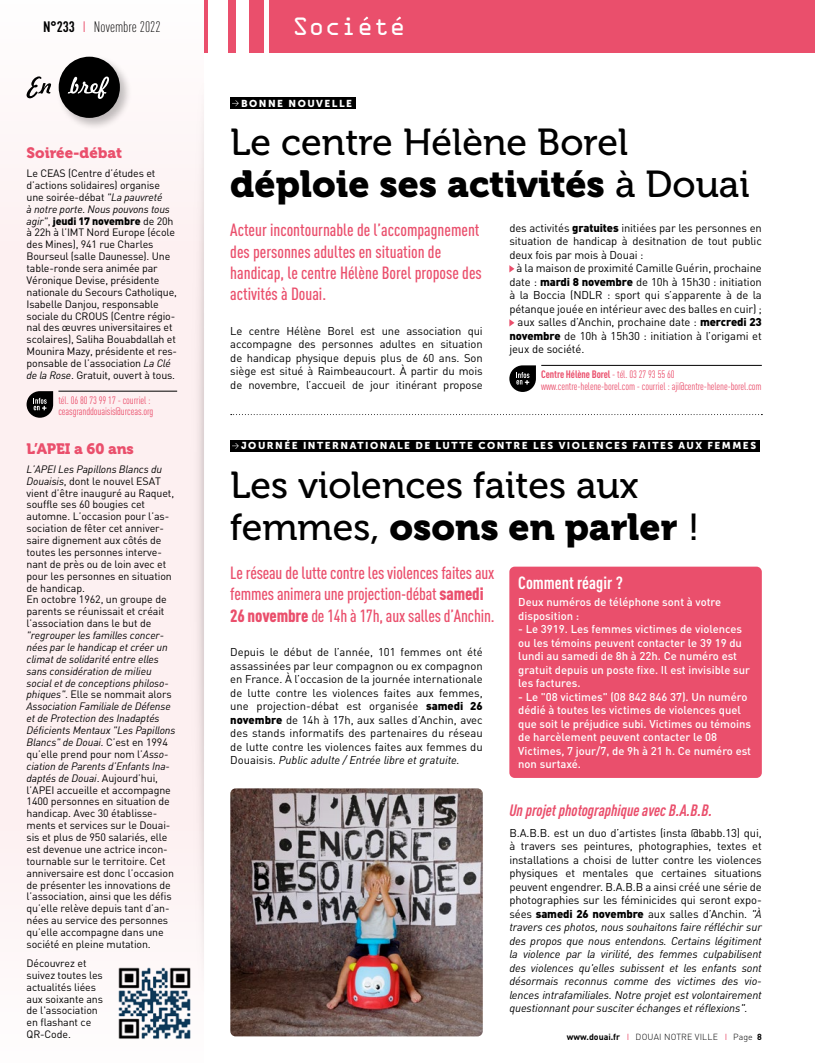
<style>
.page{position:relative;width:815px;height:1063px;background:#fff}
.page>*{position:absolute;margin:0;border:0;box-sizing:border-box;transform-origin:0 0}
.t1{font:37.5px "Museo 900";color:#000}
.t2{font:37.5px "Museo 500";color:#000}
.t3{font:22.5px "OCRA Alternate";color:#fff}
.t4{font:500 condensed 17.5px/21.2px "DIN Pro";color:#ea4f6c}
.t5{font:700 condensed 17.5px "DIN Pro";color:#fff}
.t6{font:italic 700 condensed 16.25px "DIN Pro";color:#ea4f6c}
.t7{font:15px "Museo 900";letter-spacing:-.005em;color:#ea4f6c}
.t8{font:300 condensed 15px "DIN Pro";color:#000}
.t9{font:11.25px/13.5px "DIN Pro";letter-spacing:-.01em;color:#000;text-align:justify}
.t10{font:italic 11.25px/13.5px "DIN Pro";letter-spacing:-.01em;color:#000;text-align:justify}
.t11{font:500 11.25px/13.5px "DIN Pro";color:#fff}
.t12{font:10.62px/11.9px "DIN Pro";letter-spacing:-.01em;color:#000}
.t13{font:condensed 10.62px/11.2px "DIN Pro";letter-spacing:-.01em;color:#ea4f6c}
.t14{font:10px "Museo Sans 900";letter-spacing:.15em;color:#fff}
.t15{font:300 8.75px "DIN Pro";letter-spacing:.02em;color:#000}
.s1{font-weight:700}
.s2{font-weight:400;color:#ea4f6c}
.s3{font-style:italic}
.s4{font-weight:900}
.s5{font-family:"Museo 500"}
.s6{font-style:normal}
.s7{font-weight:900;font-style:normal}
</style>
<div class="page">
<div style="left:269px;top:0;width:546px;height:53px;background:#ea4f6c"></div>
<div style="left:0;top:0;width:204px;height:1063px;background:#fdf0f1"></div>
<div style="left:250px;top:0;width:14px;height:53px;background:#ea4f6c"></div>
<div style="left:229px;top:0;width:7px;height:53px;background:#ea4f6c"></div>
<hr style="left:204px;top:0;width:3px;height:53px;background:#ea4f6c">
<div style="left:56px;top:54px;width:76px;height:76px;background:#000;opacity:.25"></div>
<div style="left:59px;top:57px;width:61px;height:61px;background:#000;border-radius:50%"></div>
<svg style="left:68px;top:77px;width:41px;height:22px"></svg>
<svg style="left:27px;top:76px;width:24px;height:22px"></svg>
<svg style="left:396px;top:17px;width:5px;height:4px"></svg>
<svg style="left:363px;top:17px;width:5px;height:4px"></svg>
<svg style="left:509px;top:265px;width:5px;height:7px"></svg>
<svg style="left:509px;top:319px;width:5px;height:7px"></svg>
<hr style="left:541px;top:365px;width:221px;height:1px;background:#000">
<svg style="left:509px;top:365px;width:27px;height:27px"></svg>
<div style="left:230px;top:97px;width:126px;height:11px;background:#000"></div>
<svg style="left:232px;top:100px;width:7px;height:6px"></svg>
<hr style="left:58px;top:391px;width:119px;height:1px;background:#000">
<svg style="left:27px;top:391px;width:26px;height:27px"></svg>
<img style="left:111px;top:959px;width:87px;height:87px">
<svg style="left:231px;top:414px;width:531px;height:1px"></svg>
<div style="left:230px;top:440px;width:530px;height:11px;background:#000"></div>
<svg style="left:232px;top:443px;width:7px;height:6px"></svg>
<div style="left:509px;top:567px;width:253px;height:211px;background:#ea4f6c;border-radius:5px"></div>
<img style="left:230px;top:788px;width:253px;height:248px">
<h3 class="t8" style="left:43px;top:16px;width:119px"><span class="s1">N°233</span> <span class="s2">I</span> Novembre 2022</h3>
<h2 class="t3" style="left:292px;top:17px;width:115px">Societe</h2>
<h3 class="t7" style="left:27px;top:144px;width:97px">Soirée-débat</h3>
<p class="t12" style="left:27px;top:166px;width:152px">Le CEAS (Centre d’études et d’actions solidaires) organise une soirée-débat <span class="s3">"La pauvreté<br>à notre porte. Nous pouvons tous agir"</span>, <span class="s4">jeudi 17 novembre</span> de 20h à 22h à l’IMT Nord Europe (école des Mines), 941 rue Charles<br>Bourseul (salle Daunesse). Une table-ronde sera animée par<br>Véronique Devise, présidente nationale du Secours Catholique,<br>Isabelle Danjou, responsable sociale du CROUS (Centre régio&shy;nal des œuvres universitaires et scolaires), Saliha Bouabdallah et<br>Mounira Mazy, présidente et res&shy;ponsable de l’association <span class="s3">La Clé de la Rose</span>. Gratuit, ouvert à tous.</p>
<p class="t13" style="left:58px;top:394px;width:96px">tél. 06 80 73 99 17 - courriel : ceasgranddouaisis@urceas.org</p>
<h3 class="t7" style="left:27px;top:440px;width:109px">L’APEI a 60 ans</h3>
<p class="t12" style="left:27px;top:462px;width:149px"><span class="s3">L’APEI Les Papillons Blancs du<br>Douaisis</span>, dont le nouvel ESAT vient d’être inauguré au Raquet, souffle ses 60 bougies cet automne. L’occasion pour l’as&shy;sociation de fêter cet anniver&shy;saire dignement aux côtés de toutes les personnes interve&shy;nant de près ou de loin avec et pour les personnes en situation de handicap.<br>En octobre 1962, un groupe de parents se réunissait et créait l’association dans le but de</p>
<p class="t12" style="left:27px;top:628px;width:150px"><span class="s3">"regrouper les familles concer&shy;nées par le handicap et créer un climat de solidarité entre elles sans considération de milieu social et de conceptions philoso&shy;phiques"</span>. Elle se nommait alors<br><span class="s3">Association Familiale de Défense et de Protection des Inadaptés<br>Déficients Mentaux "Les Papillons<br>Blancs" de Douai.</span> C’est en 1994 qu’elle prend pour nom l’<span class="s3">Asso&shy;ciation de Parents d’Enfants Ina&shy;daptés de Douai</span>. Aujourd’hui, l’APEI accueille et accompagne<br>1400 personnes en situation de handicap. Avec 30 établisse&shy;ments et services sur le Douai&shy;sis et plus de 950 salariés, elle est devenue une actrice incon&shy;tournable sur le territoire. Cet anniversaire est donc l’occasion de présenter les innovations de l’association, ainsi que les défis qu’elle relève depuis tant d’an&shy;nées au service des personnes qu’elle accompagne dans une société en pleine mutation.</p>
<p class="t12" style="left:27px;top:956px;width:78px">Découvrez et suivez toutes les actualités liées aux soixante ans de l'association en flashant ce<br>QR-Code.</p>
<p class="t14" style="left:241px;top:98px;width:113px">BONNE NOUVELLE</p>
<h1 class="t2" style="left:230px;top:121px;width:399px">Le centre Hélène Borel</h1>
<h1 class="t1" style="left:230px;top:163px;width:521px">déploie ses activités <span class="s5">à Douai</span></h1>
<h3 class="t4" style="left:230px;top:218px;width:253px">Acteur incontournable de l’accompagnement des personnes adultes en situation de handicap, le centre Hélène Borel propose des activités à Douai.</h3>
<p class="t9" style="left:509px;top:220px;width:254px">des activités <span class="s4">gratuites</span> initiées par les personnes en situation de handicap à desitnation de tout public deux fois par mois à Douai :</p>
<p class="t9" style="left:517px;top:261px;width:247px">à la maison de proximité Camille Guérin, prochaine</p>
<p class="t9" style="left:509px;top:274px;width:254px">date : <span class="s4">mardi 8 novembre</span> de 10h à 15h30 : initiation</p>
<p class="t9" style="left:509px;top:288px;width:254px">à la Boccia (NDLR : sport qui s’apparente à de la</p>
<p class="t9" style="left:509px;top:301px;width:254px">pétanque jouée en intérieur avec des balles en cuir) ;</p>
<p class="t9" style="left:518px;top:315px;width:246px">aux salles d’Anchin, prochaine date : <span class="s4">mercredi 23</span></p>
<p class="t9" style="left:509px;top:328px;width:254px"><span class="s4">novembre</span> de 10h à 15h30 : initiation à l’origami et</p>
<p class="t9" style="left:509px;top:342px;width:77px">jeux de société.</p>
<p class="t13" style="left:541px;top:368px;width:222px"><span class="s1">Centre Hélène Borel</span> - tél. 03 27 93 55 60 www.centre-helene-borel.com - courriel : aji@centre-helene-borel.com</p>
<p class="t9" style="left:230px;top:323px;width:254px">Le centre Hélène Borel est une association qui accompagne des personnes adultes en situation de handicap physique depuis plus de 60 ans. Son siège est situé à Raimbeaucourt. À partir du mois de novembre, l’accueil de jour itinérant propose</p>
<p class="t14" style="left:241px;top:440px;width:517px">JOURNÉE INTERNATIONALE DE LUTTE CONTRE LES VIOLENCES FAITES AUX FEMMES</p>
<h1 class="t2" style="left:230px;top:464px;width:410px">Les violences faites aux</h1>
<h1 class="t1" style="left:230px;top:506px;width:471px"><span class="s5">femmes,</span> osons en parler <span class="s5">!</span></h1>
<h3 class="t4" style="left:230px;top:561px;width:266px">Le réseau de lutte contre les violences faites aux femmes animera une projection-débat <span class="s4">samedi<br>26 novembre</span> de 14h à 17h, aux salles d’Anchin.</h3>
<h3 class="t5" style="left:518px;top:570px;width:106px">Comment réagir ?</h3>
<p class="t11" style="left:518px;top:594px;width:205px">Deux numéros de téléphone sont à votre disposition :</p>
<p class="t11" style="left:518px;top:621px;width:233px">- Le 3919. Les femmes victimes de violences ou les témoins peuvent contacter le 39 19 du lundi au samedi de 8h à 22h. Ce numéro est gratuit depuis un poste fixe. Il est invisible sur les factures.</p>
<p class="t11" style="left:518px;top:689px;width:234px">- Le "08 victimes" (08 842 846 37). Un numéro dédié à toutes les victimes de violences quel que soit le préjudice subi. Victimes ou témoins de harcèlement peuvent contacter le 08<br>Victimes, 7 jour/7, de 9h à 21 h. Ce numéro est non surtaxé.</p>
<p class="t9" style="left:230px;top:644px;width:254px">Depuis le début de l’année, 101 femmes ont été assassinées par leur compagnon ou ex compagnon en France. À l’occasion de la journée internationale de lutte contre les violences faites aux femmes, une projection-débat est organisée <span class="s4">samedi 26 novembre</span> de 14h à 17h, aux salles d’Anchin, avec des stands informatifs des partenaires du réseau de lutte contre les violences faites aux femmes du Douaisis. <span class="s3">Public adulte / Entrée libre et gratuite.</span></p>
<h3 class="t6" style="left:509px;top:798px;width:204px">Un projet photographique avec B.A.B.B.</h3>
<p class="t10" style="left:509px;top:825px;width:254px"><span class="s6">B.A.B.B. est un duo d’artistes (insta @babb.13) qui, à travers ses peintures, photographies, textes et installations a choisi de lutter contre les violences physiques et mentales que certaines situations peuvent engendrer. B.A.B.B a ainsi créé une série de photographies sur les féminicides qui seront expo&shy;sées</span> <span class="s7">samedi 26 novembre</span> <span class="s6">aux salles d’Anchin.</span> "À travers ces photos, nous souhaitons faire réfléchir sur des propos que nous entendons. Certains légitiment la violence par la virilité, des femmes culpabilisent des violences qu'elles subissent et les enfants sont désormais reconnus comme des victimes des vio&shy;lences intrafamiliales. Notre projet est volontairement questionnant pour susciter échanges et réflexions".</p>
<p class="t15" style="left:567px;top:1030px;width:196px"><span class="s1">www.douai.fr</span> <span class="s2">I</span> DOUAI NOTRE VILLE <span class="s2">I</span> Page <span class="s1">8</span></p>
</div>
